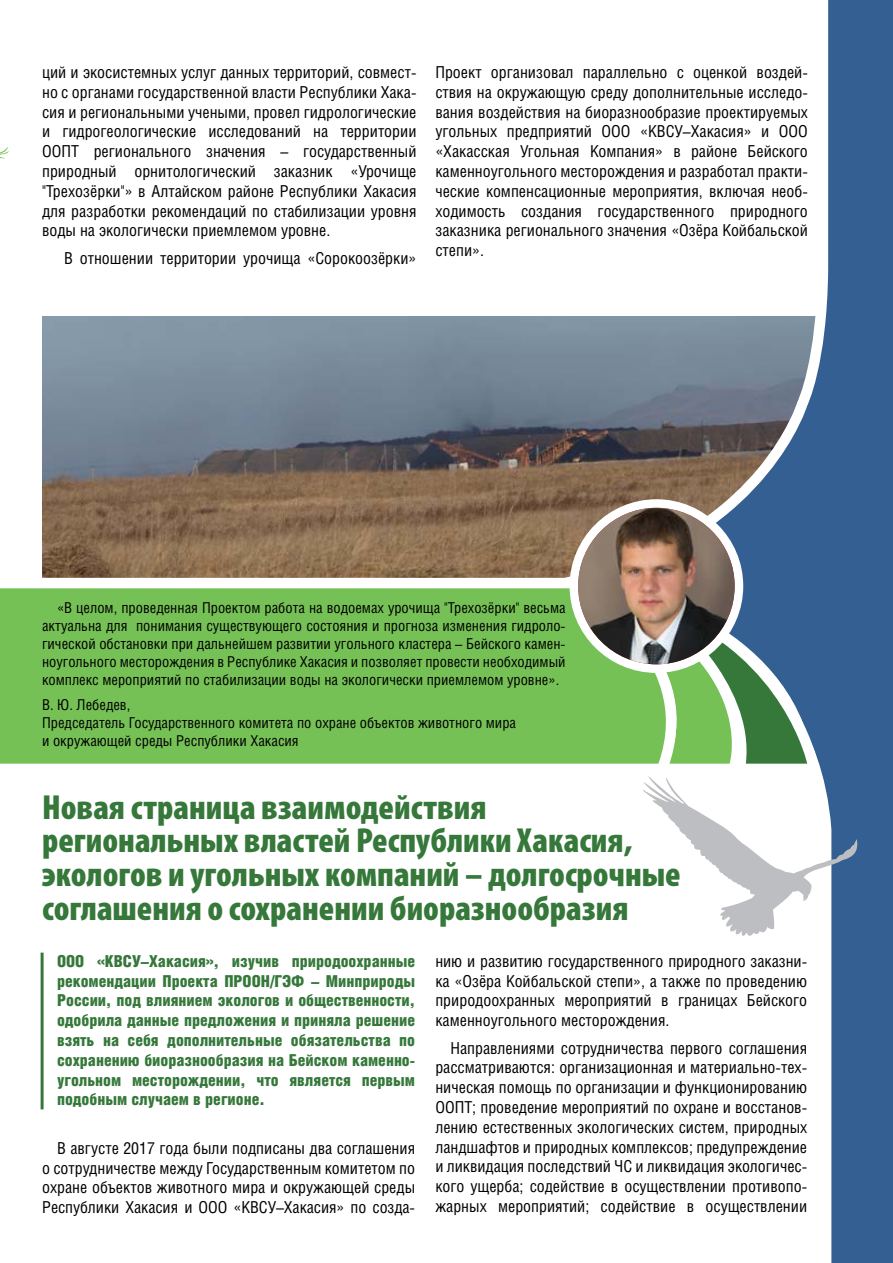
<style>
.page{position:relative;width:893px;height:1263px;background:#fff}
.page>*{position:absolute;margin:0;border:0;box-sizing:border-box;transform-origin:0 0}
.t1{font:900 condensed 34.95px/33.6px "Myriad Pro";color:#35783a}
.t2{font:16.5px/19.8px "Helios Cond C";color:#010101;text-align:justify}
.t3{font:900 16.5px/19.8px "Helios Cond";color:#35783a;text-align:justify}
.t4{font:15px/18px "Helios Cond C";color:#010101;text-align:justify}
</style>
<div class="page">
<img style="left:42px;top:317px;width:509px;height:261px">
<svg style="left:551px;top:0;width:342px;height:1263px"></svg>
<svg style="left:0;top:578px;width:570px;height:196px;background:#84c767"></svg>
<svg style="left:0;top:147px;width:9px;height:12px"></svg>
<svg style="left:570px;top:499px;width:289px;height:438px"></svg>
<hr style="left:41px;top:953px;width:3px;height:156px;background:#35783a">
<p class="t2" style="left:42px;top:62px;width:376px">ций и экосистемных услуг данных территорий, совмест&shy;но с органами государственной власти Республики Хака&shy;сия и региональными учеными, провел гидрологические и гидрогеологические исследований на территории ООПТ регионального значения – государственный природный орнитологический заказник «Урочище "Трехозёрки"» в Алтайском районе Республики Хакасия для разработки рекомендаций по стабилизации уровня воды на экологически приемлемом уровне.</p>
<p class="t2" style="left:64px;top:248px;width:354px">В отношении территории урочища «Сорокоозёрки»</p>
<p class="t2" style="left:435px;top:62px;width:374px">Проект организовал параллельно с оценкой воздей&shy;ствия на окружающую среду дополнительные исследо&shy;вания воздействия на биоразнообразие проектируемых угольных предприятий ООО «КВСУ–Хакасия» и ООО «Хакасская Угольная Компания» в районе Бейского каменноугольного месторождения и разработал практи&shy;ческие компенсационные мероприятия, включая необ&shy;ходимость создания государственного природного заказника регионального значения «Озёра Койбальской степи».</p>
<p class="t4" style="left:42px;top:598px;width:525px;text-indent:15px">«В целом, проведенная Проектом работа на водоемах урочища "Трехозёрки" весьма актуальна для понимания существующего состояния и прогноза изменения гидроло&shy;гической обстановки при дальнейшем развитии угольного кластера – Бейского камен&shy;ноугольного месторождения в Республике Хакасия и позволяет провести необходимый комплекс мероприятий по стабилизации воды на экологически приемлемом уровне».</p>
<p class="t4" style="left:42px;top:696px;width:475px;text-align:left">В. Ю. Лебедев,<br>Председатель Государственного комитета по охране объектов животного мира и окружающей среды Республики Хакасия</p>
<h1 class="t1" style="left:42px;top:791px;width:640px">Новая страница взаимодействия региональных властей Республики Хакасия, экологов и угольных компаний – долгосрочные соглашения о сохранении биоразнообразия</h1>
<p class="t3" style="left:57px;top:951px;width:360px">ООО «КВСУ–Хакасия», изучив природоохранные рекомендации Проекта ПРООН/ГЭФ – Минприроды России, под влиянием экологов и общественности, одобрила данные предложения и приняла решение взять на себя дополнительные обязательства по сохранению биоразнообразия на Бейском каменно&shy;угольном месторождении, что является первым подобным случаем в регионе.</p>
<p class="t2" style="left:42px;top:1137px;width:375px;text-indent:15px">В августе 2017 года были подписаны два соглашения о сотрудничестве между Государственным комитетом по охране объектов животного мира и окружающей среды Республики Хакасия и ООО «КВСУ–Хакасия» по созда-</p>
<p class="t2" style="left:435px;top:951px;width:373px">нию и развитию государственного природного заказни&shy;ка «Озёра Койбальской степи», а также по проведению природоохранных мероприятий в границах Бейского каменноугольного месторождения.</p>
<p class="t2" style="left:435px;top:1037px;width:373px;text-indent:15px">Направлениями сотрудничества первого соглашения рассматриваются: организационная и материально-тех&shy;ническая помощь по организации и функционированию ООПТ; проведение мероприятий по охране и восстанов&shy;лению естественных экологических систем, природных ландшафтов и природных комплексов; предупреждение и ликвидация последствий ЧС и ликвидация экологичес&shy;кого ущерба; содействие в осуществлении противопо&shy;жарных мероприятий; содействие в осуществлении</p>
</div>
